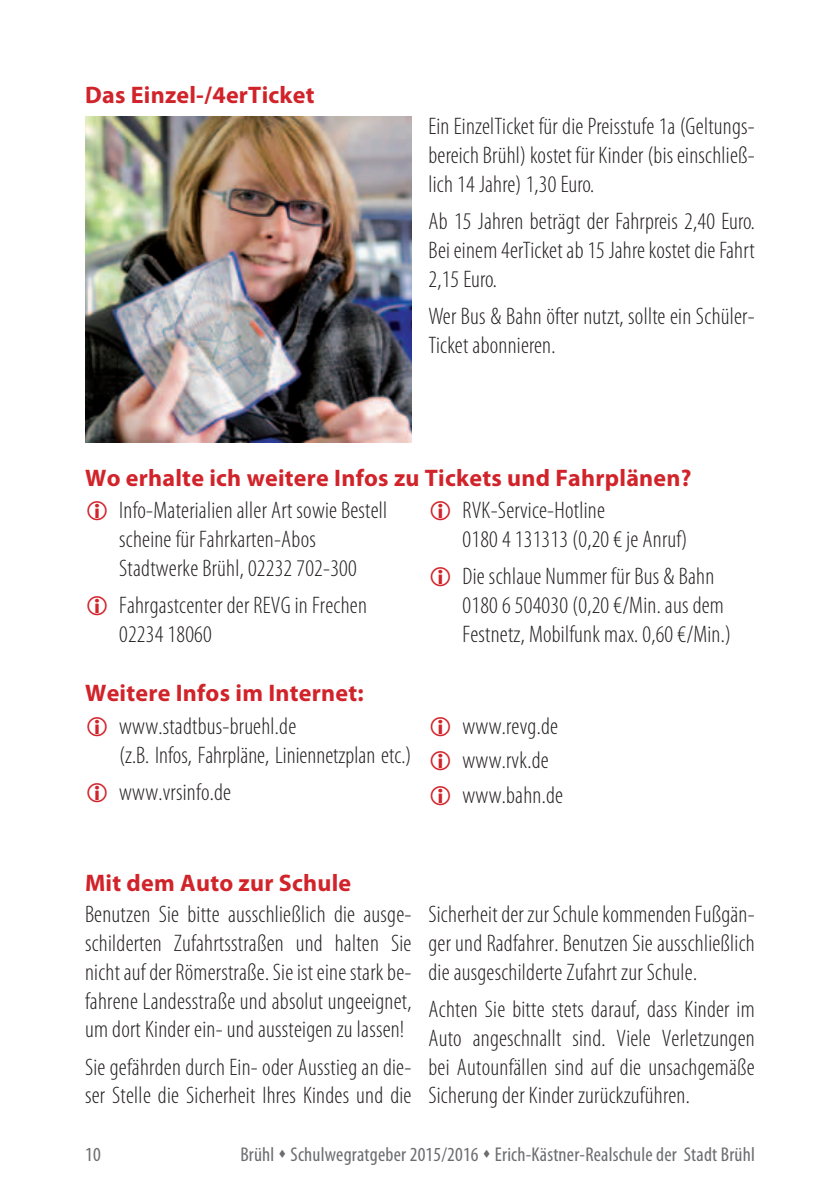
<style>
.page{position:relative;width:840px;height:1191px;background:#fff}
.page>*{position:absolute;margin:0;border:0;box-sizing:border-box;transform-origin:0 0}
.t1{font:300 condensed 24px/28.8px "Myriad Pro";letter-spacing:.01em;color:#231f20}
.t2{font:700 24px "Myriad Pro";letter-spacing:.01em;color:#d1232a}
.t3{font:condensed 20px "Myriad Pro";letter-spacing:.01em;color:#6c6d70}
</style>
<div class="page">
<img style="left:85px;top:116px;width:326px;height:326px">
<p class="t2" style="left:85px;top:79px;width:231px">Das Einzel-/4erTicket</p>
<p class="t1" style="left:428px;top:112px;width:327px;text-align:justify">Ein EinzelTicket für die Preisstufe 1a (Geltungs&shy;bereich Brühl) kostet für Kinder (bis einschließ&shy;lich 14 Jahre) 1,30 Euro.</p>
<p class="t1" style="left:428px;top:207px;width:328px;text-align:justify">Ab 15 Jahren beträgt der Fahrpreis 2,40 Euro.<br>Bei einem 4erTicket ab 15 Jahre kostet die Fahrt 2,15 Euro.</p>
<p class="t1" style="left:428px;top:302px;width:327px">Wer Bus &amp; Bahn öfter nutzt, sollte ein Schüler-<br>Ticket abonnieren.</p>
<p class="t2" style="left:85px;top:462px;width:607px">Wo erhalte ich weitere Infos zu Tickets und Fahrplänen?</p>
<p class="t1" style="left:119px;top:496px;width:269px">Info-Materialien aller Art sowie Bestell scheine für Fahrkarten-Abos<br>Stadtwerke Brühl, 02232 702-300</p>
<p class="t1" style="left:119px;top:591px;width:249px">Fahrgastcenter der REVG in Frechen<br>02234 18060</p>
<p class="t1" style="left:462px;top:496px;width:226px">RVK-Service-Hotline<br>0180 4 131313 (0,20 € je Anruf)</p>
<p class="t1" style="left:462px;top:562px;width:270px">Die schlaue Nummer für Bus &amp; Bahn<br>0180 6 504030 (0,20 €/Min. aus dem<br>Festnetz, Mobilfunk max. 0,60 €/Min.)</p>
<p class="t2" style="left:85px;top:677px;width:280px">Weitere Infos im Internet:</p>
<p class="t1" style="left:119px;top:711px;width:293px">www.stadtbus-bruehl.de<br>(z.B. Infos, Fahrpläne, Liniennetzplan etc.)</p>
<p class="t1" style="left:119px;top:777px;width:113px">www.vrsinfo.de</p>
<p class="t1" style="left:462px;top:708px;width:102px;line-height:34.4px">www.revg.de www.rvk.de www.bahn.de</p>
<p class="t2" style="left:85px;top:867px;width:267px">Mit dem Auto zur Schule</p>
<p class="t1" style="left:85px;top:899px;width:328px;text-align:justify">Benutzen Sie bitte ausschließlich die ausge&shy;schilderten Zufahrtsstraßen und halten Sie nicht auf der Römerstraße. Sie ist eine stark be&shy;fahrene Landesstraße und absolut ungeeignet, um dort Kinder ein- und aussteigen zu lassen!</p>
<p class="t1" style="left:85px;top:1052px;width:328px">Sie gefährden durch Ein- oder Ausstieg an die&shy;ser Stelle die Sicherheit Ihres Kindes und die</p>
<p class="t1" style="left:428px;top:899px;width:327px;text-align:justify">Sicherheit der zur Schule kommenden Fußgän&shy;ger und Radfahrer. Benutzen Sie ausschließlich die ausgeschilderte Zufahrt zur Schule.</p>
<p class="t1" style="left:428px;top:994px;width:328px;text-align:justify">Achten Sie bitte stets darauf, dass Kinder im Auto angeschnallt sind. Viele Verletzungen bei Autounfällen sind auf die unsachgemäße Sicherung der Kinder zurückzuführen.</p>
<p class="t3" style="left:85px;top:1141px;width:17px">10</p>
<p class="t3" style="left:240px;top:1142px;width:515px">Brühl ▲ Schulwegratgeber 2015/2016 ▲ Erich-Kästner-Realschule der Stadt Brühl</p>
</div>
